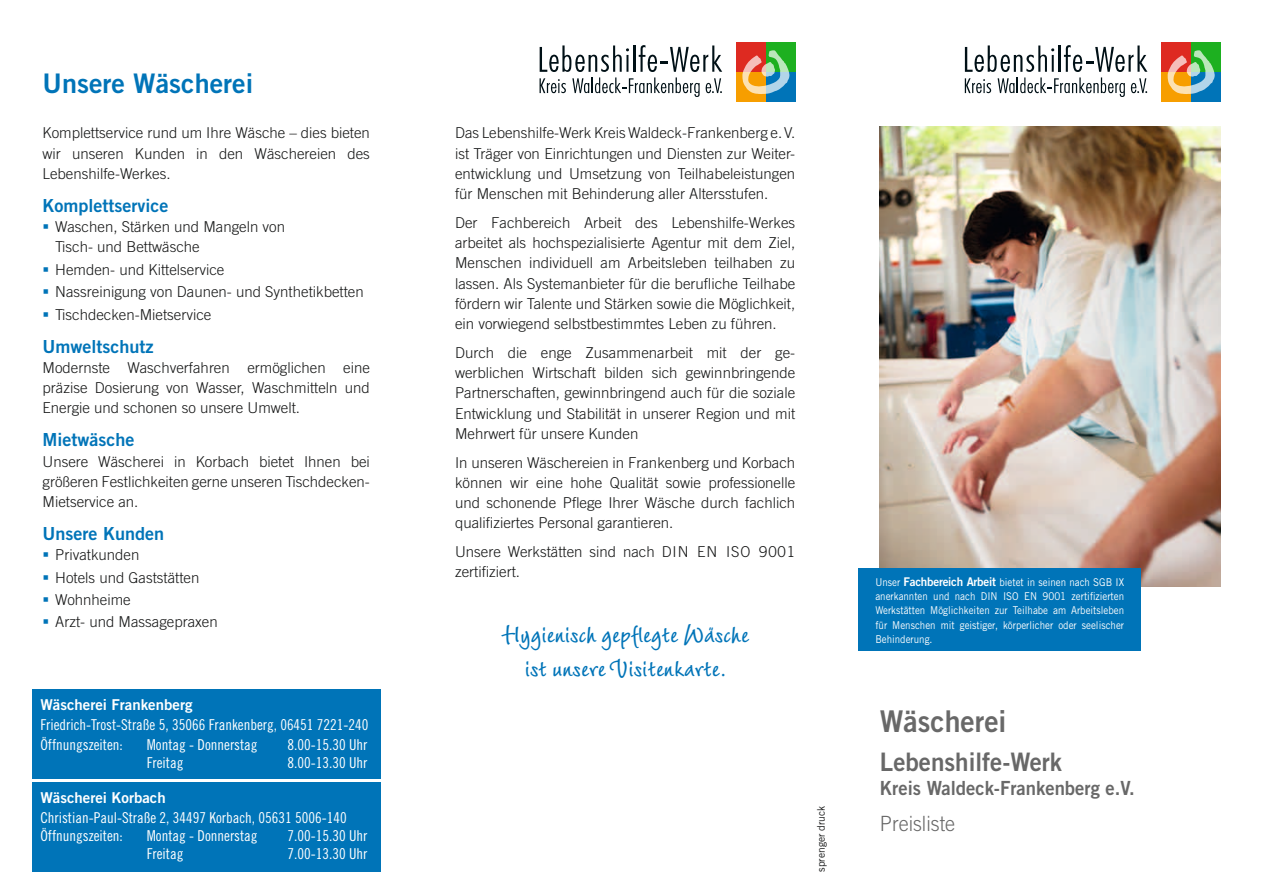
<style>
.page{position:relative;width:1263px;height:893px;background:#fff}
.page>*{position:absolute;margin:0;border:0;box-sizing:border-box;transform-origin:0 0}
.t1{font:700 30px/34.5px "LT Wiesbaden Swing";color:#0074b8;text-align:center;scale:.95 1}
.t2{font:30px "Trade Gothic LT Bold Two";color:#686868;scale:.95 1}
.t3{font:27px "Trade Gothic LT Bold Two";color:#0074b8}
.t4{font:25.5px "Trade Gothic LT Bold Two";color:#686868;scale:.95 1}
.t5{font:300 21px "Trade Gothic LT";color:#686868;scale:.95 1}
.t6{font:19.5px "Trade Gothic LT Bold Two";color:#686868;scale:.95 1}
.t7{font:18px "Trade Gothic LT Bold Two";color:#0074b8}
.t8{font:300 15px/20.2px "Trade Gothic LT";color:#151616;text-align:justify}
.t9{font:15px/18px "Trade Gothic LT Cond Eighteen";color:#fff}
.t10{font:15px "Trade Gothic LT Bold Two";color:#fff}
.t11{font:10.8px/14.2px "Trade Gothic";color:#fff;text-align:justify;scale:.91 1}
.t12{font:10.5px "Trade Gothic";color:#151616}
.s1{font-family:"Trade Gothic LT Bold Two";font-size:12px}
</style>
<div class="page">
<div style="left:32px;top:782px;width:349px;height:90px;background:#0074b8"></div>
<div style="left:32px;top:689px;width:349px;height:89px;background:#0074b8"></div>
<img style="left:880px;top:126px;width:341px;height:461px">
<div style="left:858px;top:568px;width:283px;height:83px;background:#0074b8"></div>
<svg style="left:965px;top:45px;width:182px;height:52px"></svg>
<div style="left:1161px;top:42px;width:30px;height:30px;background:#de2a21"></div>
<div style="left:1191px;top:42px;width:30px;height:30px;background:#1db020"></div>
<div style="left:1161px;top:72px;width:30px;height:30px;background:#f79e00"></div>
<div style="left:1191px;top:72px;width:30px;height:30px;background:#0074b8"></div>
<svg style="left:1168px;top:50px;width:47px;height:44px"></svg>
<svg style="left:539px;top:45px;width:183px;height:52px"></svg>
<div style="left:736px;top:42px;width:30px;height:30px;background:#de2a21"></div>
<div style="left:766px;top:42px;width:29px;height:30px;background:#1db020"></div>
<div style="left:736px;top:72px;width:30px;height:30px;background:#f79e00"></div>
<div style="left:766px;top:72px;width:29px;height:30px;background:#0074b8"></div>
<svg style="left:742px;top:50px;width:47px;height:44px"></svg>
<h2 class="t3" style="left:43px;top:67px;width:212px">Unsere Wäscherei</h2>
<p class="t8" style="left:43px;top:123px;width:329px">Komplettservice rund um Ihre Wäsche – dies bieten wir unseren Kunden in den Wäschereien des Lebenshilfe-Werkes.</p>
<p class="t7" style="left:43px;top:194px;width:127px">Komplettservice</p>
<p class="t8" style="left:55px;top:216px;width:231px">Waschen, Stärken und Mangeln von<br>Tisch- und Bettwäsche</p>
<p class="t8" style="left:55px;top:258px;width:310px;line-height:22.4px;text-align:left">Hemden- und Kittelservice<br>Nassreinigung von Daunen- und Synthetikbetten<br>Tischdecken-Mietservice</p>
<p class="t7" style="left:43px;top:335px;width:112px">Umweltschutz</p>
<p class="t8" style="left:43px;top:357px;width:329px">Modernste Waschverfahren ermöglichen eine präzise Dosierung von Wasser, Waschmitteln und Energie und schonen so unsere Umwelt.</p>
<p class="t7" style="left:43px;top:429px;width:93px">Mietwäsche</p>
<p class="t8" style="left:43px;top:451px;width:329px">Unsere Wäscherei in Korbach bietet Ihnen bei größeren Festlichkeiten gerne unseren Tischdecken-Mietservice an.</p>
<p class="t7" style="left:43px;top:522px;width:123px">Unsere Kunden</p>
<p class="t8" style="left:55px;top:544px;width:164px;line-height:22.4px;text-align:left">Privatkunden<br>Hotels und Gaststätten<br>Wohnheime<br>Arzt- und Massagepraxen</p>
<p class="t10" style="left:40px;top:695px;width:154px">Wäscherei Frankenberg</p>
<p class="t9" style="left:40px;top:714px;width:330px;line-height:20.1px">Friedrich-Trost-Straße 5, 35066 Frankenberg, 06451 7221-240<br>Öffnungszeiten:</p>
<p class="t9" style="left:147px;top:735px;width:112px">Montag - Donnerstag</p>
<p class="t9" style="left:287px;top:735px;width:81px">8.00-15.30 Uhr</p>
<p class="t9" style="left:147px;top:753px;width:38px">Freitag</p>
<p class="t9" style="left:287px;top:753px;width:81px">8.00-13.30 Uhr</p>
<p class="t10" style="left:40px;top:788px;width:127px">Wäscherei Korbach</p>
<p class="t9" style="left:40px;top:809px;width:308px">Christian-Paul-Straße 2, 34497 Korbach, 05631 5006-140<br>Öffnungszeiten:</p>
<p class="t9" style="left:147px;top:827px;width:112px">Montag - Donnerstag</p>
<p class="t9" style="left:287px;top:827px;width:81px">7.00-15.30 Uhr</p>
<p class="t9" style="left:147px;top:845px;width:38px">Freitag</p>
<p class="t9" style="left:287px;top:845px;width:81px">7.00-13.30 Uhr</p>
<p class="t8" style="left:455px;top:123px;width:342px">Das Lebenshilfe-Werk Kreis Waldeck-Frankenberg e.V. ist Träger von Einrichtungen und Diensten zur Weiter&shy;entwicklung und Umsetzung von Teilhabeleistungen für Menschen mit Behinderung aller Altersstufen.</p>
<p class="t8" style="left:455px;top:212px;width:342px">Der Fachbereich Arbeit des Lebenshilfe-Werkes arbeitet als hochspezialisierte Agentur mit dem Ziel, Menschen individuell am Arbeitsleben teilhaben zu lassen. Als Systemanbieter für die berufliche Teilhabe fördern wir Talente und Stärken sowie die Möglichkeit, ein vorwiegend selbstbestimmtes Leben zu führen.</p>
<p class="t8" style="left:455px;top:342px;width:342px">Durch die enge Zusammenarbeit mit der ge&shy;werblichen Wirtschaft bilden sich gewinnbringende Partnerschaften, gewinnbringend auch für die soziale Entwicklung und Stabilität in unserer Region und mit Mehrwert für unsere Kunden</p>
<p class="t8" style="left:455px;top:452px;width:342px">In unseren Wäschereien in Frankenberg und Korbach können wir eine hohe Qualität sowie professionelle und schonende Pflege Ihrer Wäsche durch fachlich qualifiziertes Personal garantieren.</p>
<p class="t8" style="left:455px;top:541px;width:342px">Unsere Werkstätten sind nach DIN EN ISO 9001 zertifiziert.</p>
<h1 class="t1" style="left:501px;top:615px;width:262px">Hygienisch gepflegte Wäsche ist unsere Visitenkarte.</h1>
<p class="t12" style="left:815px;top:872px;width:67px;rotate:-90deg">sprenger druck</p>
<p class="t11" style="left:875px;top:575px;width:275px">Unser <span class="s1">Fachbereich Arbeit</span> bietet in seinen nach SGB IX anerkannten und nach DIN ISO EN 9001 zertifizierten Werkstätten Möglichkeiten zur Teilhabe am Arbeitsleben für Menschen mit geistiger, körperlicher oder seelischer Behinderung.</p>
<h1 class="t2" style="left:880px;top:703px;width:135px">Wäscherei</h1>
<h3 class="t4" style="left:880px;top:746px;width:193px">Lebenshilfe-Werk</h3>
<h3 class="t6" style="left:880px;top:776px;width:270px">Kreis Waldeck-Frankenberg e.V.</h3>
<h3 class="t5" style="left:880px;top:811px;width:81px">Preisliste</h3>
</div>
